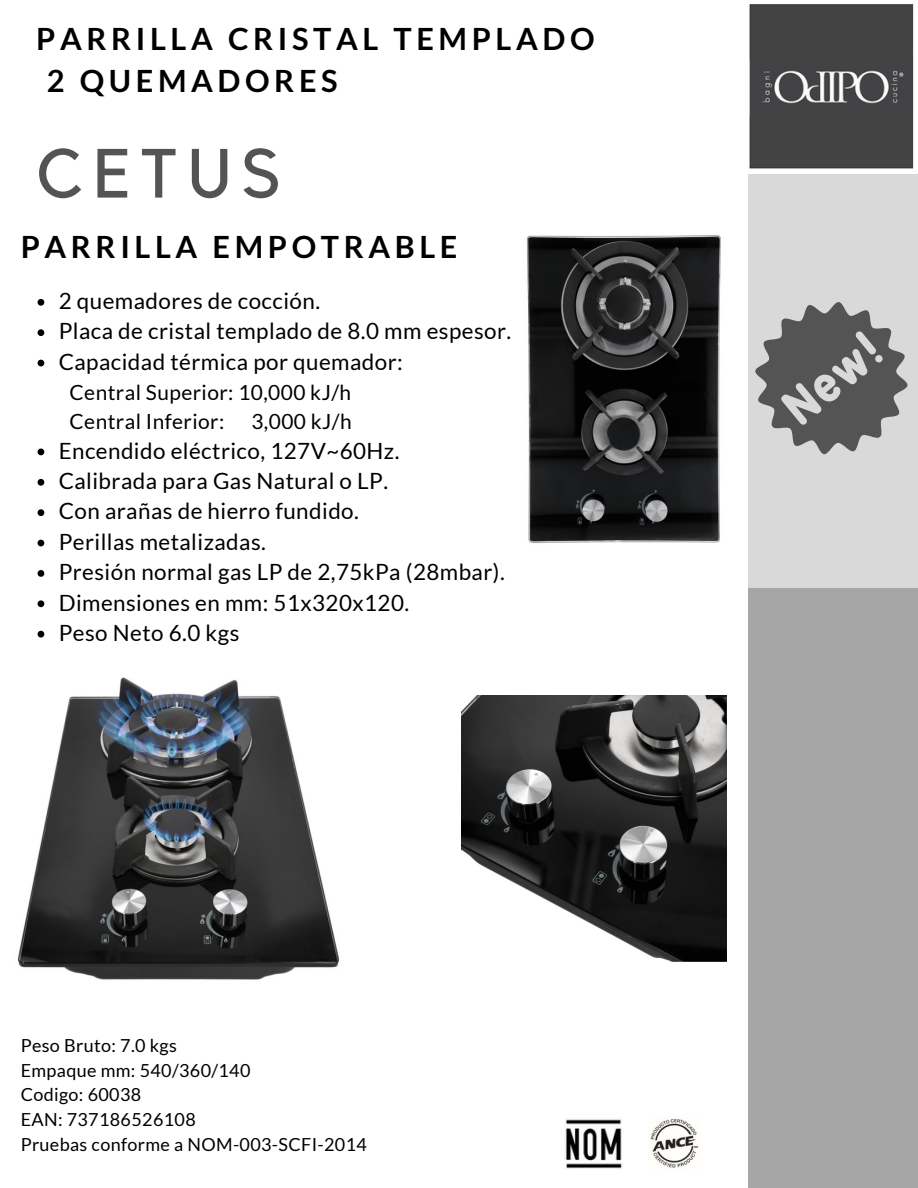
<style>
.page{position:relative;width:918px;height:1188px;background:#fff}
.page>*{position:absolute;margin:0;border:0;box-sizing:border-box;transform-origin:0 0}
.t1{font:68.7px "Kollektif";letter-spacing:.15em;color:#545454}
.t2{font:700 30.75px/42.2px "Lato";letter-spacing:.15em;color:#000}
.t3{font:22.35px "Lato";letter-spacing:.02em;color:#000}
.t4{font:20.85px "Lato";letter-spacing:.02em;color:#000}
.t5{font:18px "Lato";letter-spacing:.02em;color:#000}
</style>
<div class="page">
<img style="left:527px;top:218px;width:222px;height:341px">
<div style="left:749px;top:0;width:169px;height:592px;background:#d9d9d9"></div>
<div style="left:749px;top:589px;width:169px;height:599px;background:#a6a6a6"></div>
<img style="left:749px;top:0;width:169px;height:173px">
<img style="left:565px;top:1119px;width:57px;height:50px">
<img style="left:650px;top:1118px;width:48px;height:50px">
<svg style="left:724px;top:271px;width:184px;height:215px"></svg>
<img style="left:17px;top:677px;width:322px;height:303px">
<img style="left:461px;top:696px;width:266px;height:265px">
<svg style="left:38px;top:299px;width:6px;height:7px"></svg>
<svg style="left:38px;top:329px;width:6px;height:7px"></svg>
<svg style="left:38px;top:360px;width:6px;height:6px"></svg>
<svg style="left:38px;top:449px;width:6px;height:6px"></svg>
<svg style="left:38px;top:479px;width:6px;height:7px"></svg>
<svg style="left:38px;top:509px;width:6px;height:7px"></svg>
<svg style="left:38px;top:540px;width:6px;height:6px"></svg>
<svg style="left:38px;top:570px;width:6px;height:7px"></svg>
<svg style="left:38px;top:600px;width:6px;height:7px"></svg>
<svg style="left:38px;top:631px;width:6px;height:7px"></svg>
<p class="t2" style="left:47px;top:17px;width:549px;text-indent:-11px">PARRILLA CRISTAL TEMPLADO<br>2 QUEMADORES</p>
<p class="t1" style="left:36px;top:142px;width:247px">CETUS</p>
<p class="t2" style="left:21px;top:225px;width:438px">PARRILLA EMPOTRABLE</p>
<p class="t3" style="left:59px;top:287px;width:263px">2 quemadores de cocción.</p>
<p class="t3" style="left:59px;top:317px;width:454px">Placa de cristal templado de 8.0 mm espesor.</p>
<p class="t3" style="left:59px;top:348px;width:346px">Capacidad térmica por quemador:</p>
<p class="t4" style="left:70px;top:380px;width:283px">Central Superior: 10,000 kJ/h</p>
<p class="t4" style="left:70px;top:409px;width:156px">Central Inferior:</p>
<p class="t4" style="left:251px;top:409px;width:102px">3,000 kJ/h</p>
<p class="t3" style="left:59px;top:437px;width:342px">Encendido eléctrico, 127V~60Hz.</p>
<p class="t3" style="left:59px;top:467px;width:331px">Calibrada para Gas Natural o LP.</p>
<p class="t3" style="left:59px;top:497px;width:302px">Con arañas de hierro fundido.</p>
<p class="t3" style="left:59px;top:528px;width:209px">Perillas metalizadas.</p>
<p class="t3" style="left:59px;top:558px;width:448px">Presión normal gas LP de 2,75kPa (28mbar).</p>
<p class="t3" style="left:59px;top:588px;width:352px">Dimensiones en mm: 51x320x120.</p>
<p class="t3" style="left:59px;top:619px;width:182px">Peso Neto 6.0 kgs</p>
<p class="t5" style="left:21px;top:1034px;width:158px">Peso Bruto: 7.0 kgs</p>
<p class="t5" style="left:21px;top:1059px;width:231px">Empaque mm: 540/360/140</p>
<p class="t5" style="left:21px;top:1084px;width:122px">Codigo: 60038</p>
<p class="t5" style="left:21px;top:1108px;width:177px">EAN: 737186526108</p>
<p class="t5" style="left:21px;top:1133px;width:348px">Pruebas conforme a NOM-003-SCFI-2014</p>
</div>
